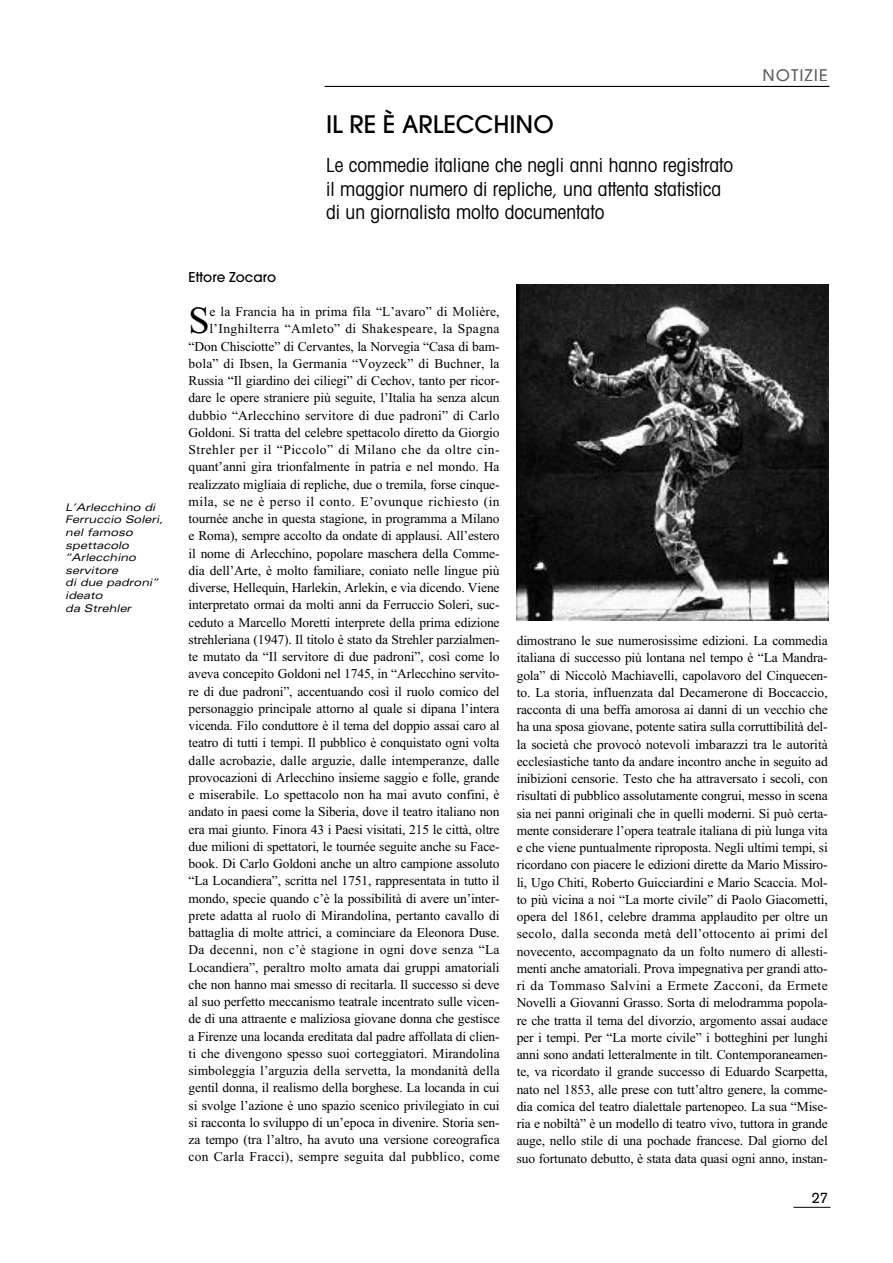
<style>
.page{position:relative;width:893px;height:1263px;background:#fff}
.page>*{position:absolute;margin:0;border:0;box-sizing:border-box;transform-origin:0 0}
.t1{font:38.4px "Times New Roman";color:#000}
.t2{font:500 24px "Avant Garde";color:#000}
.t3{font:condensed 19.5px/23.4px "Avant Garde";color:#000}
.t4{font:15.75px "Avant Garde";letter-spacing:.105em;color:#666}
.t5{font:15px "Akzidenz Grotesk";color:#000}
.t6{font:13.5px/17.2px "Times New Roman";letter-spacing:-.01em;color:#000;text-align:right}
.t7{font:500 13.5px "Avant Garde";letter-spacing:.005em;color:#000}
.t8{font:italic expanded 10.5px/12.6px "Univers";color:#000}
</style>
<div class="page">
<hr style="left:793px;top:1207px;width:37px;height:1px;background:#000">
<hr style="left:325px;top:86px;width:504px;height:1px;background:#000">
<img style="left:516px;top:284px;width:312px;height:337px">
<p class="t8" style="left:65px;top:502px;width:99px">L’Arlecchino di<br>Ferruccio Soleri, nel famoso spettacolo “Arlecchino servitore<br>di due padroni” ideato<br>da Strehler</p>
<h2 class="t2" style="left:326px;top:115px;width:229px">IL RE È ARLECCHINO</h2>
<h3 class="t3" style="left:326px;top:156px;width:409px">Le commedie italiane che negli anni hanno registrato il maggior numero di repliche, una attenta statistica di un giornalista molto documentato</h3>
<p class="t4" style="left:763px;top:66px;width:66px">NOTIZIE</p>
<p class="t7" style="left:189px;top:272px;width:89px">Ettore Zocaro</p>
<h1 class="t1" style="left:189px;top:298px;width:23px">S</h1>
<p class="t6" style="left:189px;top:303px;width:313px">e la Francia ha in prima fila “L’avaro” di Molière, l’Inghilterra “Amleto” di Shakespeare, la Spagna “Don Chisciotte” di Cervantes, la Norvegia “Casa di bam&shy;bola” di Ibsen, la Germania “Voyzeck” di Buchner, la Russia “Il giardino dei ciliegi” di Cechov, tanto per ricor&shy;dare le opere straniere più seguite, l’Italia ha senza alcun dubbio “Arlecchino servitore di due padroni” di Carlo Goldoni. Si tratta del celebre spettacolo diretto da Giorgio Strehler per il “Piccolo” di Milano che da oltre cin&shy;quant’anni gira trionfalmente in patria e nel mondo. Ha realizzato migliaia di repliche, due o tremila, forse cinque&shy;mila, se ne è perso il conto. E’ovunque richiesto (in tournée anche in questa stagione, in programma a Milano e Roma), sempre accolto da ondate di applausi. All’estero il nome di Arlecchino, popolare maschera della Comme&shy;dia dell’Arte, è molto familiare, coniato nelle lingue più diverse, Hellequin, Harlekin, Arlekin, e via dicendo. Viene interpretato ormai da molti anni da Ferruccio Soleri, suc&shy;ceduto a Marcello Moretti interprete della prima edizione strehleriana (1947). Il titolo è stato da Strehler parzialmen&shy;te mutato da “Il servitore di due padroni”, così come lo aveva concepito Goldoni nel 1745, in “Arlecchino servito&shy;re di due padroni”, accentuando così il ruolo comico del personaggio principale attorno al quale si dipana l’intera vicenda. Filo conduttore è il tema del doppio assai caro al teatro di tutti i tempi. Il pubblico è conquistato ogni volta dalle acrobazie, dalle arguzie, dalle intemperanze, dalle provocazioni di Arlecchino insieme saggio e folle, grande e miserabile. Lo spettacolo non ha mai avuto confini, è andato in paesi come la Siberia, dove il teatro italiano non era mai giunto. Finora 43 i Paesi visitati, 215 le città, oltre due milioni di spettatori, le tournée seguite anche su Face&shy;book. Di Carlo Goldoni anche un altro campione assoluto “La Locandiera”, scritta nel 1751, rappresentata in tutto il mondo, specie quando c’è la possibilità di avere un’inter&shy;prete adatta al ruolo di Mirandolina, pertanto cavallo di battaglia di molte attrici, a cominciare da Eleonora Duse.<br>Da decenni, non c’è stagione in ogni dove senza “La Locandiera”, peraltro molto amata dai gruppi amatoriali che non hanno mai smesso di recitarla. Il successo si deve al suo perfetto meccanismo teatrale incentrato sulle vicen&shy;de di una attraente e maliziosa giovane donna che gestisce a Firenze una locanda ereditata dal padre affollata di clien&shy;ti che divengono spesso suoi corteggiatori. Mirandolina simboleggia l’arguzia della servetta, la mondanità della gentil donna, il realismo della borghese. La locanda in cui si svolge l’azione è uno spazio scenico privilegiato in cui si racconta lo sviluppo di un’epoca in divenire. Storia sen&shy;za tempo (tra l’altro, ha avuto una versione coreografica con Carla Fracci), sempre seguita dal pubblico, come</p>
<p class="t6" style="left:517px;top:632px;width:313px;text-align:justify">dimostrano le sue numerosissime edizioni. La commedia italiana di successo più lontana nel tempo è “La Mandra&shy;gola” di Niccolò Machiavelli, capolavoro del Cinquecen&shy;to. La storia, influenzata dal Decamerone di Boccaccio, racconta di una beffa amorosa ai danni di un vecchio che ha una sposa giovane, potente satira sulla corruttibilità del&shy;la società che provocò notevoli imbarazzi tra le autorità ecclesiastiche tanto da andare incontro anche in seguito ad inibizioni censorie. Testo che ha attraversato i secoli, con risultati di pubblico assolutamente congrui, messo in scena sia nei panni originali che in quelli moderni. Si può certa&shy;mente considerare l’opera teatrale italiana di più lunga vita e che viene puntualmente riproposta. Negli ultimi tempi, si ricordano con piacere le edizioni dirette da Mario Missiro&shy;li, Ugo Chiti, Roberto Guicciardini e Mario Scaccia. Mol&shy;to più vicina a noi “La morte civile” di Paolo Giacometti, opera del 1861, celebre dramma applaudito per oltre un secolo, dalla seconda metà dell’ottocento ai primi del novecento, accompagnato da un folto numero di allesti&shy;menti anche amatoriali. Prova impegnativa per grandi atto&shy;ri da Tommaso Salvini a Ermete Zacconi, da Ermete Novelli a Giovanni Grasso. Sorta di melodramma popola&shy;re che tratta il tema del divorzio, argomento assai audace per i tempi. Per “La morte civile” i botteghini per lunghi anni sono andati letteralmente in tilt. Contemporaneamen&shy;te, va ricordato il grande successo di Eduardo Scarpetta, nato nel 1853, alle prese con tutt’altro genere, la comme&shy;dia comica del teatro dialettale partenopeo. La sua “Mise&shy;ria e nobiltà” è un modello di teatro vivo, tuttora in grande auge, nello stile di una pochade francese. Dal giorno del suo fortunato debutto, è stata data quasi ogni anno, instan-</p>
<p class="t5" style="left:812px;top:1192px;width:18px">27</p>
</div>
